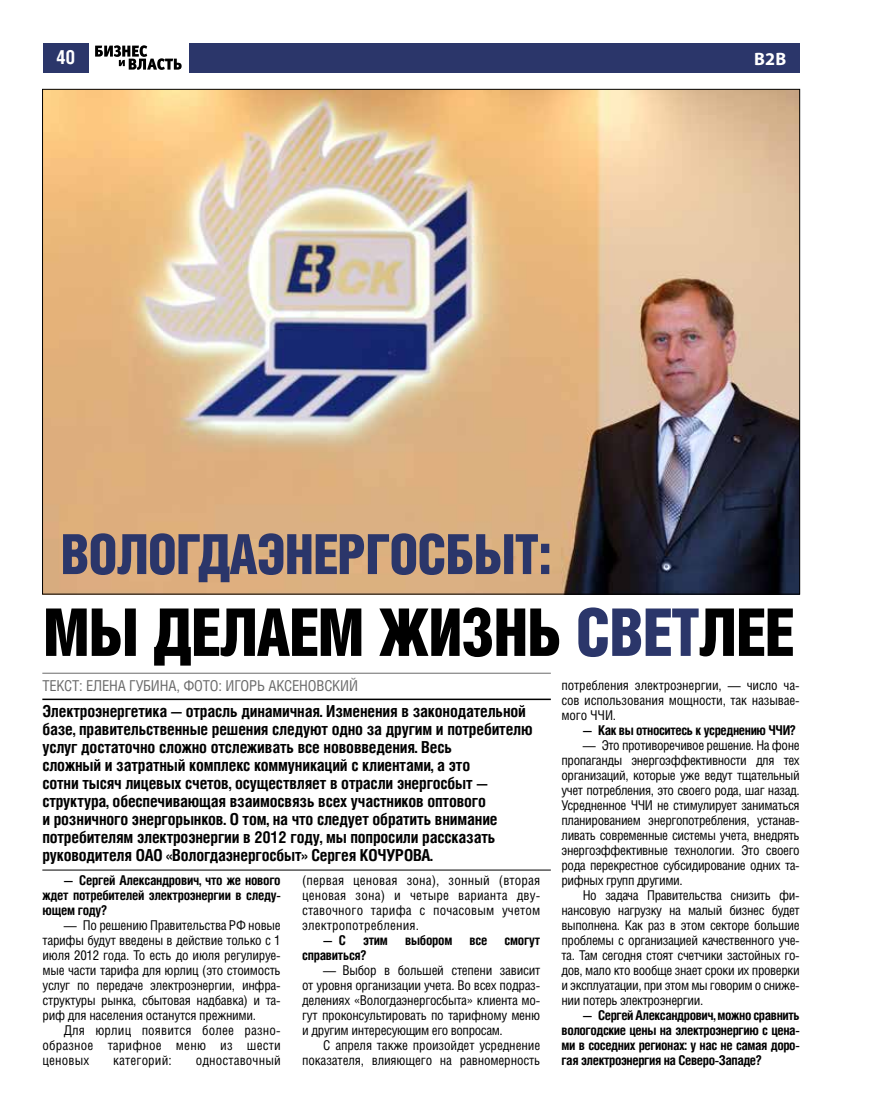
<style>
.page{position:relative;width:872px;height:1106px;background:#fff}
.page>*{position:absolute;margin:0;border:0;box-sizing:border-box;transform-origin:0 0}
.t1{font:66px "Helios Cond Black C";letter-spacing:-.02em;color:#000;scale:.95 1}
.t2{font:55.5px "Helios Cond Black C";letter-spacing:-.02em;color:#2b366a;scale:.95 1}
.t3{font:700 19.5px "Helios Cond C";color:#fff}
.t4{font:700 18px "Myriad Pro";color:#fff}
.t5{font:700 16.5px/18px "Helios Cond C";letter-spacing:-.01em;color:#000}
.t6{font:15px "Helios Cond C";color:#6a6a6a}
.t7{font:13.5px/15px "Helios Cond C";letter-spacing:-.01em;color:#000;text-align:justify}
.t8{font:700 13.5px/15px "Helios Cond C";letter-spacing:-.02em;color:#000;text-align:justify}
.t9{font:13.5px "Helios Cond C";letter-spacing:.01em;color:#000}
.s1{color:#2b366a}
</style>
<div class="page">
<div style="left:43px;top:43px;width:756px;height:29px;background:#2b366a"></div>
<img style="left:44px;top:91px;width:754px;height:501px">
<hr style="left:42px;top:673px;width:509px;height:1px;background:#6a6a6a">
<hr style="left:42px;top:698px;width:509px;height:2px;background:#000">
<hr style="left:42px;top:869px;width:509px;height:1px;background:#000">
<div style="left:89px;top:36px;width:100px;height:43px;background:#fff"></div>
<svg style="left:95px;top:45px;width:87px;height:25px"></svg>
<h3 class="t3" style="left:56px;top:46px;width:21px">40</h3>
<h2 class="t2" style="left:60px;top:522px;width:236px">ВОЛО ГДАЭНЕР</h2>
<h2 class="t2" style="left:365px;top:522px;width:58px">ГОСБЫТ</h2>
<h2 class="t2" style="left:538px;top:522px;width:17px">:</h2>
<h3 class="t4" style="left:754px;top:47px;width:34px">b2b</h3>
<h1 class="t1" style="left:43px;top:594px;width:792px">Мы делаем жизнь <span class="s1">СВЕТ</span>лее</h1>
<p class="t6" style="left:42px;top:676px;width:16px">Текст</p>
<p class="t6" style="left:79px;top:676px;width:24px">: Елена</p>
<p class="t6" style="left:129px;top:676px;width:16px">Губина</p>
<p class="t6" style="left:176px;top:676px;width:17px">, фото</p>
<p class="t6" style="left:219px;top:676px;width:16px">: игор</p>
<p class="t6" style="left:257px;top:676px;width:21px">ь аксеновский</p>
<p class="t5" style="left:42px;top:701px;width:492px">Электроэнергетика — отрасль динамичная. Изменения в законодательной базе, правительственные решения следуют одно за другим и потребителю услуг достаточно сложно отслеживать все нововведения. Весь<br>сложный и затратный комплекс коммуникаций с клиентами, а это<br>сотни тысяч лицевых счетов, осуществляет в отрасли энергосбыт — структура, обеспечивающая взаимосвязь всех участников оптового<br>и розничного энергорынков. О том, на что следует обратить внимание потребителям электроэнергии в 2012 году, мы попросили рассказать руководителя ОАО «Вологдаэнергосбыт» Сергея Кочурова</p>
<p class="t7" style="left:561px;top:677px;width:240px">потребления электроэнергии, — число ча&shy;сов использования мощности, так называе&shy;мого ЧЧИ.</p>
<p class="t8" style="left:583px;top:722px;width:214px">— Как вы относитесь к усреднению ЧЧИ?</p>
<p class="t7" style="left:561px;top:737px;width:240px;text-indent:21px">— Это противоречивое решение. На фоне пропаганды энергоэффективности для тех организаций, которые уже ведут тщательный учет потребления, это своего рода, шаг назад.<br>Усредненное ЧЧИ не стимулирует заниматься планированием энергопотребления, устанав&shy;ливать современные системы учета, внедрять энергоэффективные технологии. Это своего рода перекрестное субсидирование одних та&shy;рифных групп другими.</p>
<p class="t7" style="left:561px;top:887px;width:240px;text-indent:21px">Но задача Правительства снизить фи&shy;нансовую нагрузку на малый бизнес будет выполнена. Как раз в этом секторе большие проблемы с организацией качественного уче&shy;та. Там сегодня стоят счетчики застойных го&shy;дов, мало кто вообще знает сроки их проверки и эксплуатации, при этом мы говорим о сниже&shy;нии потерь электроэнергии.</p>
<p class="t8" style="left:561px;top:1007px;width:240px;text-indent:21px">— Сергей Александрович, можно сравнить вологодские цены на электроэнергию с цена&shy;ми в соседних регионах: у нас не самая доро&shy;гая электроэнергия на Северо-Западе?</p>
<p class="t5" style="left:430px;top:845px;width:4px">.</p>
<p class="t8" style="left:43px;top:872px;width:240px;text-indent:21px">— Сергей Александрович, что же нового ждет потребителей электроэнергии в следу&shy;ющем году?</p>
<p class="t7" style="left:43px;top:917px;width:240px;text-indent:21px">— По решению Правительства РФ новые тарифы будут введены в действие только с 1 июля 2012 года. То есть до июля регулируе&shy;мые части тарифа для юрлиц (это стоимость услуг по передаче электроэнергии, инфра&shy;структуры рынка, сбытовая надбавка) и та&shy;риф для населения останутся прежними.</p>
<p class="t7" style="left:43px;top:1022px;width:240px;text-indent:21px">Для юрлиц появится более разно&shy;образное тарифное меню из шести ценовых</p>
<p class="t7" style="left:302px;top:872px;width:240px">(первая ценовая зона), зонный (вторая ценовая зона) и четыре варианта дву&shy;ставочного тарифа с почасовым учетом электропотребления.</p>
<p class="t8" style="left:323px;top:932px;width:24px">— С</p>
<p class="t8" style="left:363px;top:932px;width:26px">этим</p>
<p class="t8" style="left:405px;top:932px;width:49px">выбором</p>
<p class="t8" style="left:469px;top:932px;width:19px">все</p>
<p class="t8" style="left:504px;top:932px;width:37px">смогут</p>
<p class="t8" style="left:302px;top:947px;width:66px">справиться?</p>
<p class="t7" style="left:302px;top:962px;width:240px;text-indent:21px">— Выбор в большей степени зависит от уровня организации учета. Во всех подраз&shy;делениях «Вологдаэнергосбыта» клиента мо&shy;гут проконсультировать по тарифному меню и другим интересующим его вопросам.</p>
<p class="t7" style="left:302px;top:1037px;width:240px;text-align:right">С апреля также произойдет усреднение показателя, влияющего на равномерность</p>
<p class="t9" style="left:113px;top:1052px;width:60px">категорий:</p>
<p class="t9" style="left:196px;top:1052px;width:86px">одноставочный</p>
</div>
